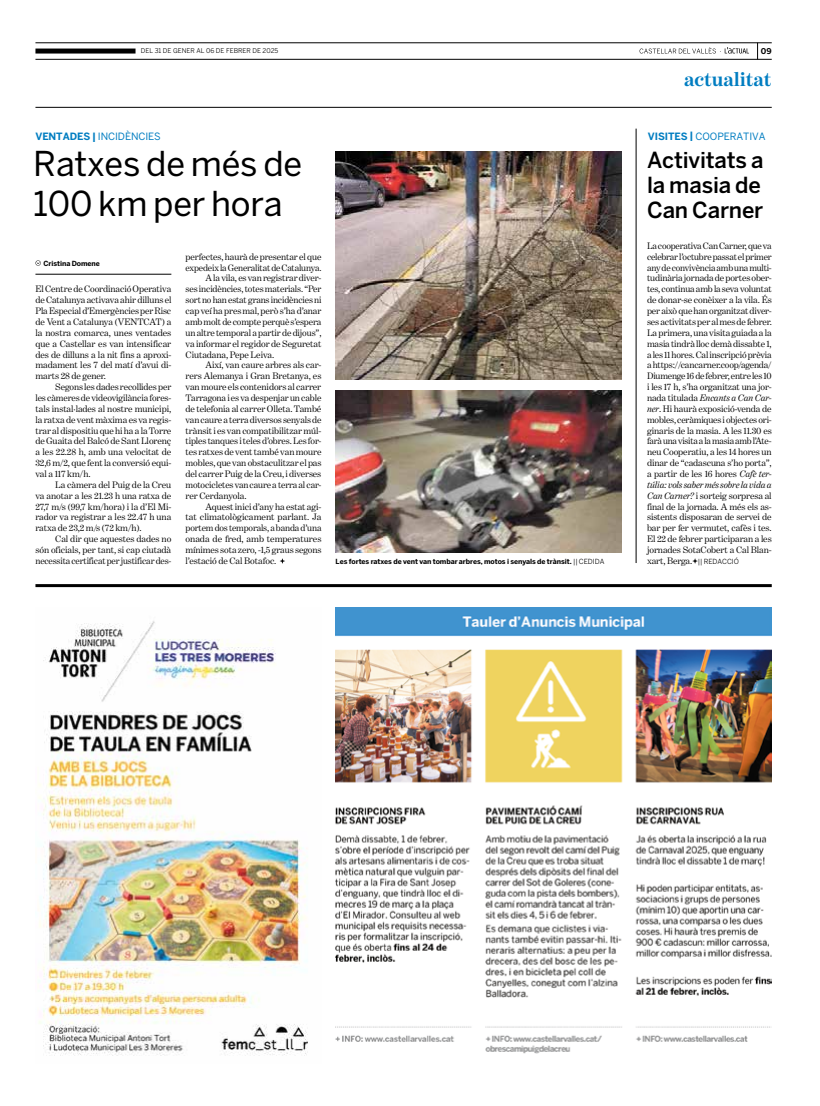
<style>
.page{position:relative;width:820px;height:1106px;background:#fff}
.page>*{position:absolute;margin:0;border:0;box-sizing:border-box;transform-origin:0 0}
.t1{font:34px/40px "Benton Sans";letter-spacing:-.005em;color:#000}
.t2{font:500 22px/25px "Benton Sans";letter-spacing:-.01em;color:#000;text-align:justify}
.t3{font:700 20px "Benton Modern One";letter-spacing:-.005em;color:#007dc1}
.t4{font:10px "Benton Sans";letter-spacing:-.005em;color:#007dc1}
.t5{font:9.5px/10.9px "Benton Modern One";letter-spacing:-.01em;color:#000;text-align:justify}
.t6{font:700 8px "Benton Sans";color:#000}
.t7{font:700 7px "Benton Sans";letter-spacing:-.01em;color:#000}
.t8{font:6.5px "Benton Sans";letter-spacing:.005em;color:#000}
.s1{font-weight:700}
.s2{font-weight:400}
.s3{font-style:italic}
.s4{font-family:"Benton Sans";font-size:7px}
</style>
<div class="page">
<svg style="left:757px;top:44px;width:1px;height:15px"></svg>
<svg style="left:639px;top:47px;width:109px;height:7px"></svg>
<hr style="left:35px;top:107px;width:736px;height:1px;background:#000">
<hr style="left:35px;top:43px;width:736px;height:1px;background:#000">
<hr style="left:35px;top:59px;width:736px;height:1px;background:#000">
<div style="left:35px;top:49px;width:100px;height:5px;background:#000"></div>
<hr style="left:35px;top:584px;width:736px;height:3px;background:#000">
<svg style="left:692px;top:558px;width:5px;height:6px"></svg>
<hr style="left:635px;top:129px;width:1px;height:434px;background:#000">
<img style="left:335px;top:151px;width:286px;height:228px">
<svg style="left:279px;top:558px;width:6px;height:6px"></svg>
<svg style="left:35px;top:260px;width:6px;height:6px"></svg>
<hr style="left:35px;top:274px;width:136px;height:1px;background:#000">
<img style="left:335px;top:390px;width:286px;height:163px">
<img style="left:39px;top:621px;width:269px;height:435px">
<img style="left:335px;top:607px;width:436px;height:447px">
<p class="t8" style="left:141px;top:47px;width:139px">DEL 31 DE GENER AL 06 DE FEBRER DE 2025</p>
<p class="t6" style="left:760px;top:46px;width:12px">09</p>
<h3 class="t3" style="left:684px;top:68px;width:89px">actualitat</h3>
<p class="t4" style="left:35px;top:131px;width:127px"><span class="s1">VENTADES |</span> INCIDÈNCIES</p>
<h1 class="t1" style="left:33px;top:143px;width:270px">Ratxes de més de<br>100 km per hora</h1>
<p class="t7" style="left:43px;top:259px;width:58px">Cristina Domene</p>
<p class="t5" style="left:35px;top:284px;width:137px">El Centre de Coordinació Operativa de Catalunya activava ahir dilluns el Pla Especial d’Emergències per Risc de Vent a Catalunya (VENTCAT) a la nostra comarca, unes ventades que a Castellar es van intensificar des de dilluns a la nit fins a aproxi&shy;madament les 7 del matí d’avui di&shy;marts 28 de gener.</p>
<p class="t5" style="left:35px;top:381px;width:137px;text-indent:20px">Segons les dades recollides per les càmeres de videovigilància fores&shy;tals instal·lades al nostre municipi, la ratxa de vent màxima es va regis&shy;trar al dispositiu que hi ha a la Torre de Guaita del Balcó de Sant Llorenç a les 22.28 h, amb una velocitat de 32,6 m/2, que fent la conversió equi&shy;val a 117 km/h.</p>
<p class="t5" style="left:35px;top:479px;width:137px;text-indent:20px">La càmera del Puig de la Creu va anotar a les 21.23 h una ratxa de 27,7 m/s (99,7 km/hora) i la d’El Mi&shy;rador va registrar a les 22.47 h una ratxa de 23,2 m/s (72 km/h).</p>
<p class="t5" style="left:35px;top:533px;width:137px;text-indent:20px">Cal dir que aquestes dades no són oficials, per tant, si cap ciutadà necessita certificat per justificar des-</p>
<p class="t5" style="left:185px;top:251px;width:137px">perfectes, haurà de presentar el que</p>
<p class="t5" style="left:185px;top:262px;width:137px">expedeix la Generalitat de Catalunya.</p>
<p class="t5" style="left:205px;top:273px;width:117px">A la vila, es van registrar diver-</p>
<p class="t5" style="left:185px;top:284px;width:137px">ses incidències, totes materials. “Per</p>
<p class="t5" style="left:185px;top:294px;width:137px">sort no han estat grans incidències ni</p>
<p class="t5" style="left:185px;top:305px;width:137px">cap veí ha pres mal, però s’ha d’anar</p>
<p class="t5" style="left:185px;top:316px;width:137px">amb molt de compte perquè s’espera</p>
<p class="t5" style="left:185px;top:327px;width:137px">un altre temporal a partir de dijous”,</p>
<p class="t5" style="left:185px;top:338px;width:137px">va informar el regidor de Seguretat</p>
<p class="t5" style="left:185px;top:349px;width:90px">Ciutadana, Pepe Leiva.</p>
<p class="t5" style="left:205px;top:360px;width:117px">Així, van caure arbres als car-</p>
<p class="t5" style="left:185px;top:370px;width:137px">rers Alemanya i Gran Bretanya, es</p>
<p class="t5" style="left:185px;top:381px;width:137px">van moure els contenidors al carrer</p>
<p class="t5" style="left:185px;top:392px;width:137px">Tarragona i es va despenjar un cable</p>
<p class="t5" style="left:185px;top:403px;width:137px">de telefonia al carrer Olleta. També</p>
<p class="t5" style="left:185px;top:414px;width:137px">van caure a terra diversos senyals de</p>
<p class="t5" style="left:185px;top:425px;width:137px">trànsit i es van compatibilitzar múl-</p>
<p class="t5" style="left:185px;top:436px;width:137px">tiples tanques i teles d’obres. Les for-</p>
<p class="t5" style="left:185px;top:446px;width:137px">tes ratxes de vent també van moure</p>
<p class="t5" style="left:185px;top:457px;width:137px">mobles, que van obstaculitzar el pas</p>
<p class="t5" style="left:185px;top:468px;width:137px">del carrer Puig de la Creu, i diverses</p>
<p class="t5" style="left:185px;top:479px;width:137px">motocicletes van caure a terra al car-</p>
<p class="t5" style="left:185px;top:490px;width:63px">rer Cerdanyola.</p>
<p class="t5" style="left:205px;top:501px;width:117px">Aquest inici d’any ha estat agi-</p>
<p class="t5" style="left:185px;top:512px;width:137px">tat climatològicament parlant. Ja</p>
<p class="t5" style="left:185px;top:522px;width:137px">portem dos temporals, a banda d’una</p>
<p class="t5" style="left:185px;top:533px;width:137px">onada de fred, amb temperatures</p>
<p class="t5" style="left:185px;top:544px;width:137px">mínimes sota zero, -1,5 graus segons</p>
<p class="t5" style="left:185px;top:555px;width:92px">l’estació de Cal Botafoc.</p>
<p class="t7" style="left:335px;top:557px;width:270px">Les fortes ratxes de vent van tombar arbres, motos i senyals de trànsit. <span class="s2">|| CEDIDA</span></p>
<p class="t4" style="left:647px;top:131px;width:119px"><span class="s1">VISITES |</span> COOPERATIVA</p>
<h2 class="t2" style="left:646px;top:147px;width:118px">Activitats a la masia de Can Carner</h2>
<p class="t5" style="left:646px;top:240px;width:126px">La cooperativa Can Carner, que va celebrar l’octubre passat el primer any de convivència amb una multi&shy;tudinària jornada de portes ober&shy;tes, continua amb la seva voluntat de donar-se conèixer a la vila. És per això que han organitzat diver&shy;ses activitats per al mes de febrer.<br>La primera, una visita guiada a la masia tindrà lloc demà dissabte 1, a les 11 hores. Cal inscripció prèvia a https://cancarner.coop/agenda/ Diumenge 16 de febrer, entre les 10 i les 17 h, s’ha organitzat una jor&shy;nada titulada <span class="s3">Encants a Can Car&shy;ner</span>. Hi haurà exposició-venda de mobles, ceràmiques i objectes ori&shy;ginaris de la masia. A les 11.30 es farà una visita a la masia amb l’Ate&shy;neu Cooperatiu, a les 14 hores un dinar de “cadascuna s’ho porta”, a partir de les 16 hores <span class="s3">Cafè ter&shy;túlia: vols saber més sobre la vida a Can Carner?</span> i sorteig sorpresa al final de la jornada. A més els as&shy;sistents disposaran de servei de bar per fer vermutet, cafès i tes.<br>El 22 de febrer participaran a les jornades SotaCobert a Cal Blan&shy;xart, Berga. <span class="s4">|| REDACCIÓ</span></p>
</div>
